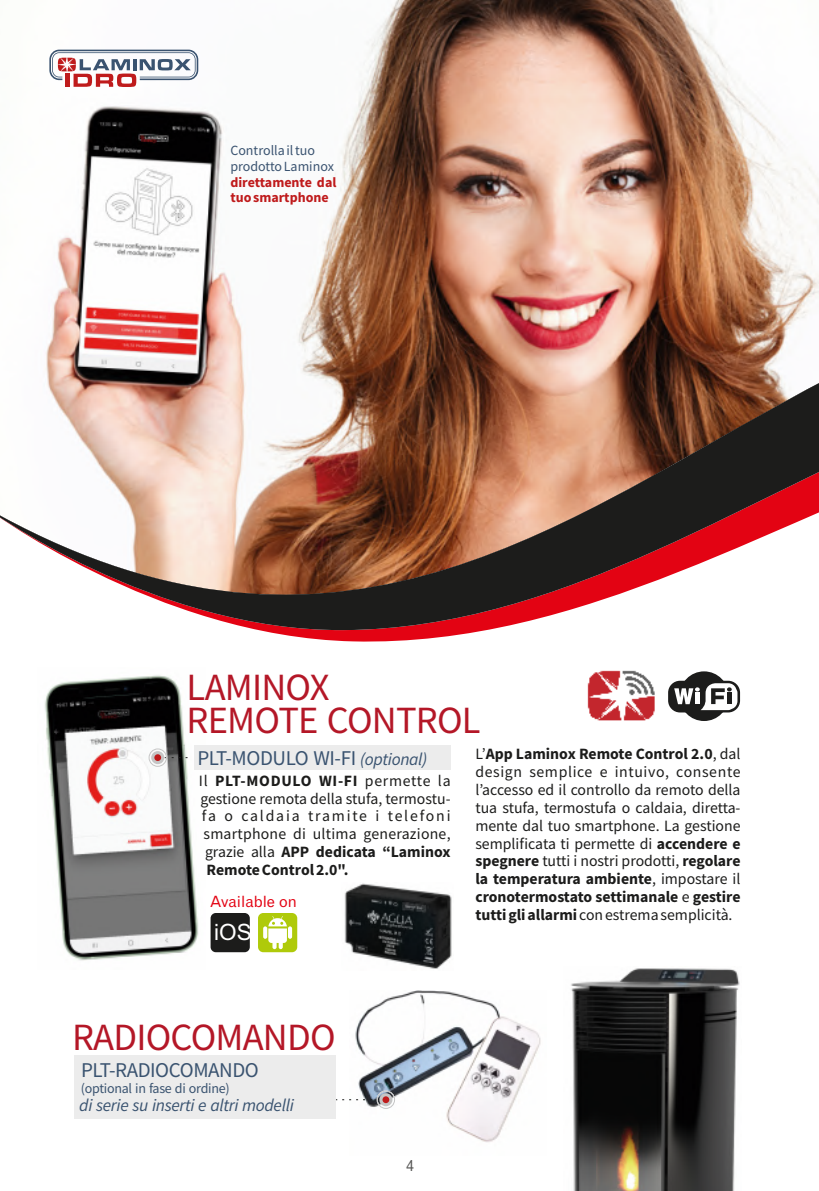
<style>
.page{position:relative;width:819px;height:1191px;background:#fff}
.page>*{position:absolute;margin:0;border:0;box-sizing:border-box;transform-origin:0 0}
.t1{font:38.5px/33.9px "Source Sans Pro";letter-spacing:-.02em;color:#b41727}
.t2{font:22.57px "Arial";color:#fff}
.t3{font:21px "Source Sans Pro";letter-spacing:-.02em;color:#3a5370}
.t4{font:italic 17.5px "Source Sans Pro";letter-spacing:-.02em;color:#3a5370}
.t5{font:15.75px/17.8px "Source Sans Pro";color:#1c1c1b;text-align:justify}
.t6{font:700 15.75px "Source Sans Pro";color:#1c1c1b}
.t7{font:700 15.75px "Source Sans Pro";letter-spacing:.045em;color:#1c1c1b}
.t8{font:15.75px "Source Sans Pro";letter-spacing:.115em;color:#1c1c1b}
.t9{font:15.75px "Gothic 720 BT Roman B";color:#575756}
.t10{font:15.4px "Gothic 720 BT Roman B";color:#e30313}
.t11{font:14px/15.9px "Source Sans Pro";letter-spacing:-.015em;color:#3a5370}
.t12{font:700 14px/15.9px "Source Sans Pro";color:#bf1b1c}
.s1{font-style:italic;font-size:17.5px}
.s2{font-weight:400}
.s3{font-weight:700}
</style>
<div class="page">
<img style="left:571px;top:968px;width:169px;height:223px">
<img style="left:0;top:0;width:819px;height:770px">
<svg style="left:49px;top:50px;width:149px;height:37px"></svg>
<img style="left:355px;top:990px;width:186px;height:152px">
<img style="left:37px;top:667px;width:169px;height:294px">
<div style="left:194px;top:744px;width:256px;height:25px;background:#ececec"></div>
<img style="left:580px;top:655px;width:83px;height:83px">
<svg style="left:668px;top:680px;width:72px;height:32px"></svg>
<div style="left:679px;top:671px;width:49px;height:50px;background:#1c1c1b;border-radius:50%"></div>
<svg style="left:674px;top:683px;width:63px;height:27px"></svg>
<div style="left:210px;top:913px;width:40px;height:39px;background:#1c1c1b;border-radius:5px"></div>
<div style="left:258px;top:913px;width:39px;height:39px;background:#afca0a;border-radius:5px"></div>
<svg style="left:263px;top:916px;width:29px;height:33px"></svg>
<svg style="left:163px;top:754px;width:24px;height:7px"></svg>
<svg style="left:151px;top:751px;width:13px;height:13px"></svg>
<div style="left:149px;top:748px;width:18px;height:18px;border:1px solid #c5c5c5;border-radius:50%"></div>
<div style="left:154px;top:754px;width:7px;height:7px;background:#bf1b1c;border-radius:50%"></div>
<img style="left:344px;top:883px;width:108px;height:86px">
<svg style="left:335px;top:1096px;width:45px;height:7px"></svg>
<svg style="left:379px;top:1093px;width:13px;height:13px"></svg>
<div style="left:377px;top:1090px;width:18px;height:18px;border:1px solid #c5c5c5;border-radius:50%"></div>
<div style="left:382px;top:1096px;width:7px;height:7px;background:#bf1b1c;border-radius:50%"></div>
<div style="left:74px;top:1055px;width:261px;height:63px;background:#ececec"></div>
<p class="t11" style="left:230px;top:143px;width:105px">Controlla il tuo prodotto Laminox</p>
<p class="t12" style="left:230px;top:175px;width:107px">direttamente dal tuo smartphone</p>
<h1 class="t1" style="left:187px;top:673px;width:295px">LAMINOX<br>REMOTE CONTROL</h1>
<h3 class="t3" style="left:197px;top:749px;width:231px">PLT-MODULO WI-FI <span class="s1">(optional)</span></h3>
<p class="t7" style="left:199px;top:774px;width:253px"><span class="s2">Il</span> PLT-MODULO WI-FI <span class="s2">permette la</span></p>
<p class="t5" style="left:200px;top:790px;width:252px">gestione remota della stufa, termostu-</p>
<p class="t8" style="left:202px;top:809px;width:250px">fa o caldaia tramite i telefoni</p>
<p class="t5" style="left:203px;top:826px;width:248px">smartphone di ultima generazione,</p>
<p class="t6" style="left:205px;top:845px;width:247px"><span class="s2">grazie alla</span> APP dedicata “Laminox</p>
<p class="t6" style="left:206px;top:863px;width:143px">Remote Control2.0".</p>
<p class="t10" style="left:210px;top:895px;width:88px">Available on</p>
<h2 class="t2" style="left:214px;top:923px;width:39px">iOS</h2>
<p class="t5" style="left:475px;top:746px;width:267px">L’<span class="s3">App Laminox Remote Control 2.0</span>, dal design semplice e intuivo, consente l’accesso ed il controllo da remoto della tua stufa, termostufa o caldaia, diretta&shy;mente dal tuo smartphone. La gestione semplificata ti permette di <span class="s3">accendere e spegnere</span> tutti i nostri prodotti, <span class="s3">regolare la temperatura ambiente</span>, impostare il <span class="s3">cronotermostato settimanale</span> e <span class="s3">gestire tutti gli allarmi</span> con estrema semplicità.</p>
<h1 class="t1" style="left:72px;top:1023px;width:265px">RADIOCOMANDO</h1>
<h3 class="t3" style="left:81px;top:1060px;width:179px">PLT-RADIOCOMANDO</h3>
<p class="t11" style="left:81px;top:1081px;width:150px">(optional in fase di ordine)</p>
<p class="t4" style="left:79px;top:1097px;width:216px">di serie su inserti e altri modelli</p>
<p class="t9" style="left:406px;top:1159px;width:10px">4</p>
</div>
